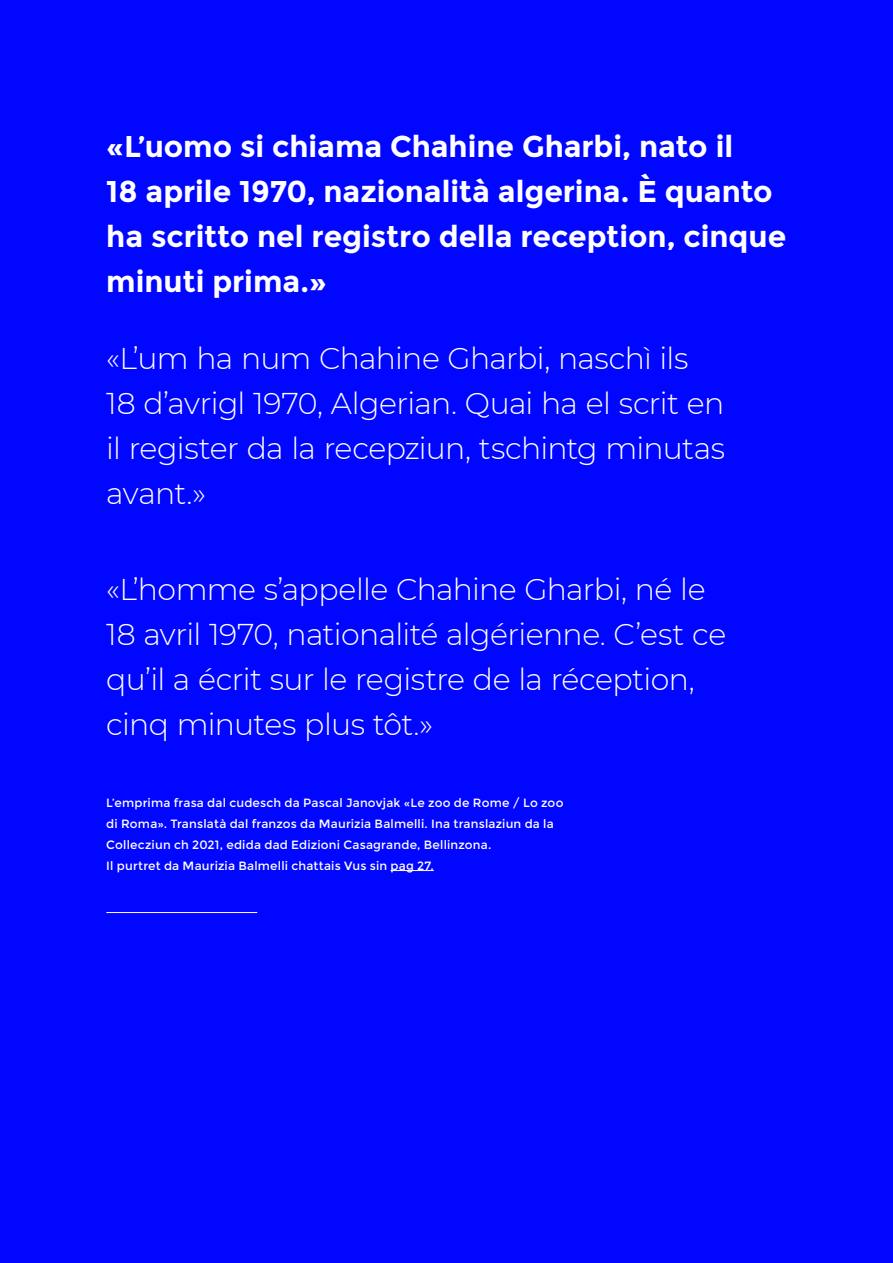
<style>
.page{position:relative;width:893px;height:1263px;background:#0006ff}
.page>*{position:absolute;margin:0;border:0;box-sizing:border-box;transform-origin:0 0}
.t1{font:300 30px/45px "Montserrat";letter-spacing:-.025em;color:#fff}
.t2{font:700 30px/45px "Montserrat";letter-spacing:-.005em;color:#fff}
.t3{font:12px/21px "Montserrat";letter-spacing:.015em;color:#fff}
</style>
<div class="page">
<hr style="left:106px;top:912px;width:151px;height:1px;background:#fff">
<hr style="left:391px;top:870px;width:43px;height:1px;background:#fff">
<p class="t2" style="left:106px;top:124px;width:681px">«L’uomo si chiama Chahine Gharbi, nato il<br>18 aprile 1970, nazionalità algerina. È quanto ha scritto nel registro della reception, cinque minuti prima.»</p>
<p class="t1" style="left:106px;top:334px;width:620px">«L’um ha num Chahine Gharbi, naschì ils 18 d’avrigl 1970, Algerian. Quai ha el scrit en il register da la recepziun, tschintg minutas avant.»</p>
<p class="t1" style="left:106px;top:565px;width:621px">«L’homme s’appelle Chahine Gharbi, né le 18 avril 1970, nationalité algérienne. C’est ce qu’il a écrit sur le registre de la réception, cinq minutes plus tôt.»</p>
<p class="t3" style="left:106px;top:792px;width:459px">L’emprima frasa dal cudesch da Pascal Janovjak «Le zoo de Rome / Lo zoo di Roma». Translatà dal franzos da Maurizia Balmelli. Ina translaziun da la Collecziun ch 2021, edida dad Edizioni Casagrande, Bellinzona.<br>Il purtret da Maurizia Balmelli chattais Vus sin pag 27.</p>
</div>
